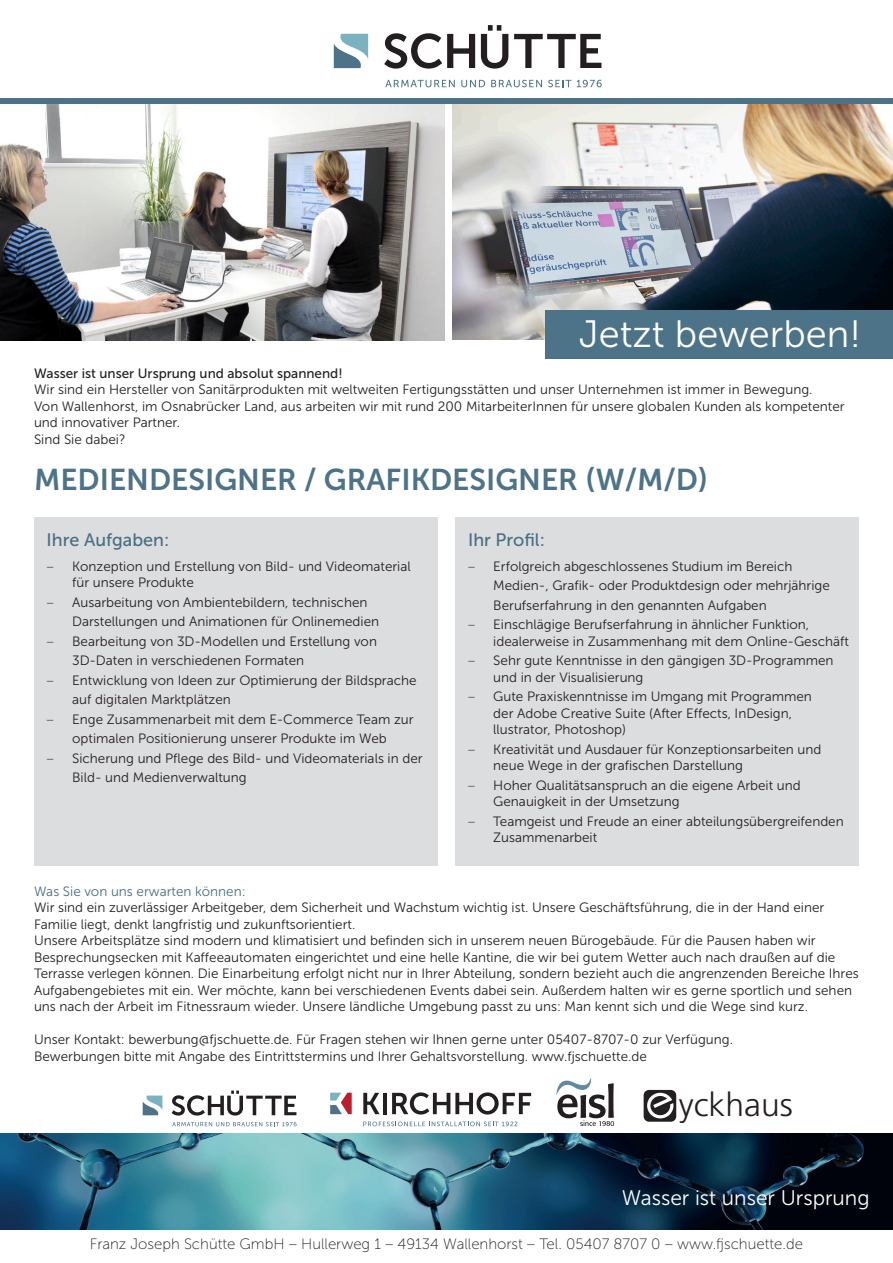
<style>
.page{position:relative;width:893px;height:1263px;background:#fff}
.page>*{position:absolute;margin:0;border:0;box-sizing:border-box;transform-origin:0 0}
.t1{font:38.1px "Museo Sans 300";color:#fff}
.t2{font:300 32.85px "Frutiger";color:#231f20}
.t3{font:30px "Museo Sans 700";color:#4d7388}
.t4{font:21px "Museo Sans 300";color:#fff}
.t5{font:18px "Museo Sans 500";color:#486e83}
.t6{font:15px "Museo Sans 100";color:#231f20}
.t7{font:13.5px/16.5px "Museo Sans 300";color:#231f20}
.t8{font:13.5px "Museo Sans 500";color:#231f20}
.t9{font:13.5px "Museo Sans 300";color:#486e83}
.s1{font-family:"Museo Sans 100"}
</style>
<div class="page">
<img style="left:0;top:1133px;width:893px;height:96px">
<svg style="left:644px;top:1090px;width:32px;height:32px"></svg>
<svg style="left:363px;top:1121px;width:154px;height:5px"></svg>
<svg style="left:363px;top:1093px;width:17px;height:21px"></svg>
<hr style="left:383px;top:1093px;width:4px;height:21px;background:#231f20">
<svg style="left:392px;top:1092px;width:139px;height:22px"></svg>
<svg style="left:330px;top:1093px;width:22px;height:21px"></svg>
<svg style="left:556px;top:1078px;width:58px;height:48px"></svg>
<svg style="left:172px;top:1122px;width:125px;height:4px"></svg>
<svg style="left:172px;top:1090px;width:124px;height:25px"></svg>
<svg style="left:143px;top:1095px;width:19px;height:20px"></svg>
<div style="left:34px;top:517px;width:404px;height:348px;background:#dcdddf"></div>
<div style="left:455px;top:517px;width:404px;height:348px;background:#dcdddf"></div>
<svg style="left:385px;top:80px;width:70px;height:7px"></svg>
<svg style="left:461px;top:80px;width:24px;height:7px"></svg>
<svg style="left:491px;top:80px;width:51px;height:7px"></svg>
<svg style="left:548px;top:80px;width:23px;height:7px"></svg>
<svg style="left:577px;top:80px;width:25px;height:7px"></svg>
<svg style="left:384px;top:33px;width:91px;height:36px"></svg>
<svg style="left:481px;top:25px;width:27px;height:44px"></svg>
<svg style="left:514px;top:34px;width:87px;height:34px"></svg>
<svg style="left:334px;top:34px;width:34px;height:34px"></svg>
<img style="left:0;top:104px;width:444px;height:236px">
<img style="left:452px;top:104px;width:441px;height:236px">
<div style="left:545px;top:310px;width:348px;height:48px;background:#4d7388"></div>
<div style="left:0;top:99px;width:893px;height:5px;background:#4d7388"></div>
<h1 class="t1" style="left:579px;top:313px;width:284px">Jetzt bewerben!</h1>
<p class="t8" style="left:34px;top:366px;width:310px">Wasser ist unser Ursprung und absolut spannend!</p>
<p class="t7" style="left:34px;top:382px;width:812px">Wir sind ein Hersteller von Sanitärprodukten mit weltweiten Fertigungsstätten und unser Unternehmen ist immer in Bewegung.<br>Von Wallenhorst, im Osnabrücker Land, aus arbeiten wir mit rund 200 MitarbeiterInnen für unsere globalen Kunden als kompetenter und innovativer Partner.<br>Sind Sie dabei?</p>
<h3 class="t3" style="left:34px;top:463px;width:676px">MEDIENDESIGNER / GRAFIKDESIGNER (W/M/D)</h3>
<h3 class="t5" style="left:47px;top:530px;width:124px">Ihre Aufgaben:</h3>
<h3 class="t5" style="left:468px;top:530px;width:78px">Ihr Profil:</h3>
<p class="t7" style="left:72px;top:558px;width:340px;text-indent:-26px"><span class="s1">–</span> Konzeption und Erstellung von Bild- und Videomaterial für unsere Produkte</p>
<p class="t7" style="left:72px;top:593px;width:308px;line-height:19.5px;text-indent:-26px"><span class="s1">–</span> Ausarbeitung von Ambientebildern, technischen<br>Darstellungen und Animationen für Onlinemedien</p>
<p class="t7" style="left:72px;top:632px;width:306px;line-height:19.5px;text-indent:-26px"><span class="s1">–</span> Bearbeitung von 3D-Modellen und Erstellung von<br>3D-Daten in verschiedenen Formaten</p>
<p class="t7" style="left:72px;top:671px;width:346px;line-height:19.5px;text-indent:-26px"><span class="s1">–</span> Entwicklung von Ideen zur Optimierung der Bildsprache auf digitalen Marktplätzen</p>
<p class="t7" style="left:47px;top:710px;width:369px;line-height:19.5px;text-align:center"><span class="s1">–</span> Enge Zusammenarbeit mit dem E-Commerce Team zur optimalen Positionierung unserer Produkte im Web</p>
<p class="t7" style="left:72px;top:749px;width:352px;line-height:19.5px;text-indent:-26px"><span class="s1">–</span> Sicherung und Pflege des Bild- und Videomaterials in der<br>Bild- und Medienverwaltung</p>
<p class="t7" style="left:493px;top:556px;width:338px;line-height:19.5px;text-indent:-26px"><span class="s1">–</span> Erfolgreich abgeschlossenes Studium im Bereich<br>Medien-, Grafik- oder Produktdesign oder mehrjährige<br>Berufserfahrung in den genannten Aufgaben</p>
<p class="t7" style="left:493px;top:616px;width:357px;text-indent:-26px"><span class="s1">–</span> Einschlägige Berufserfahrung in ähnlicher Funktion, idealerweise in Zusammenhang mit dem Online-Geschäft</p>
<p class="t7" style="left:493px;top:652px;width:342px;text-indent:-26px"><span class="s1">–</span> Sehr gute Kenntnisse in den gängigen 3D-Programmen und in der Visualisierung</p>
<p class="t7" style="left:493px;top:688px;width:320px;text-indent:-26px"><span class="s1">–</span> Gute Praxiskenntnisse im Umgang mit Programmen der Adobe Creative Suite (After Effects, InDesign, llustrator, Photoshop)</p>
<p class="t7" style="left:493px;top:741px;width:330px;text-indent:-26px"><span class="s1">–</span> Kreativität und Ausdauer für Konzeptionsarbeiten und neue Wege in der grafischen Darstellung</p>
<p class="t7" style="left:493px;top:777px;width:309px;text-indent:-26px"><span class="s1">–</span> Hoher Qualitätsanspruch an die eigene Arbeit und<br>Genauigkeit in der Umsetzung</p>
<p class="t7" style="left:493px;top:813px;width:352px;text-indent:-26px"><span class="s1">–</span> Teamgeist und Freude an einer abteilungsübergreifenden<br>Zusammenarbeit</p>
<p class="t9" style="left:34px;top:884px;width:213px">Was Sie von uns erwarten können:</p>
<p class="t7" style="left:34px;top:899px;width:826px">Wir sind ein zuverlässiger Arbeitgeber, dem Sicherheit und Wachstum wichtig ist. Unsere Geschäftsführung, die in der Hand einer Familie liegt, denkt langfristig und zukunftsorientiert.<br>Unsere Arbeitsplätze sind modern und klimatisiert und befinden sich in unserem neuen Bürogebäude. Für die Pausen haben wir Besprechungsecken mit Kaffeeautomaten eingerichtet und eine helle Kantine, die wir bei gutem Wetter auch nach draußen auf die Terrasse verlegen können. Die Einarbeitung erfolgt nicht nur in Ihrer Abteilung, sondern bezieht auch die angrenzenden Bereiche Ihres Aufgabengebietes mit ein. Wer möchte, kann bei verschiedenen Events dabei sein. Außerdem halten wir es gerne sportlich und sehen uns nach der Arbeit im Fitnessraum wieder. Unsere ländliche Umgebung passt zu uns: Man kennt sich und die Wege sind kurz.</p>
<p class="t7" style="left:34px;top:1031px;width:700px">Unser Kontakt: bewerbung@fjschuette.de. Für Fragen stehen wir Ihnen gerne unter 05407-8707-0 zur Verfügung.<br>Bewerbungen bitte mit Angabe des Eintrittstermins und Ihrer Gehaltsvorstellung. www.fjschuette.de</p>
<h2 class="t2" style="left:679px;top:1086px;width:116px">yckhaus</h2>
<h3 class="t4" style="left:622px;top:1186px;width:249px">Wasser ist unser Ursprung</h3>
<p class="t6" style="left:90px;top:1236px;width:715px">Franz Joseph Schütte GmbH – Hullerweg 1 – 49134 Wallenhorst – Tel. 05407 8707 0 – www.fjschuette.de</p>
</div>
